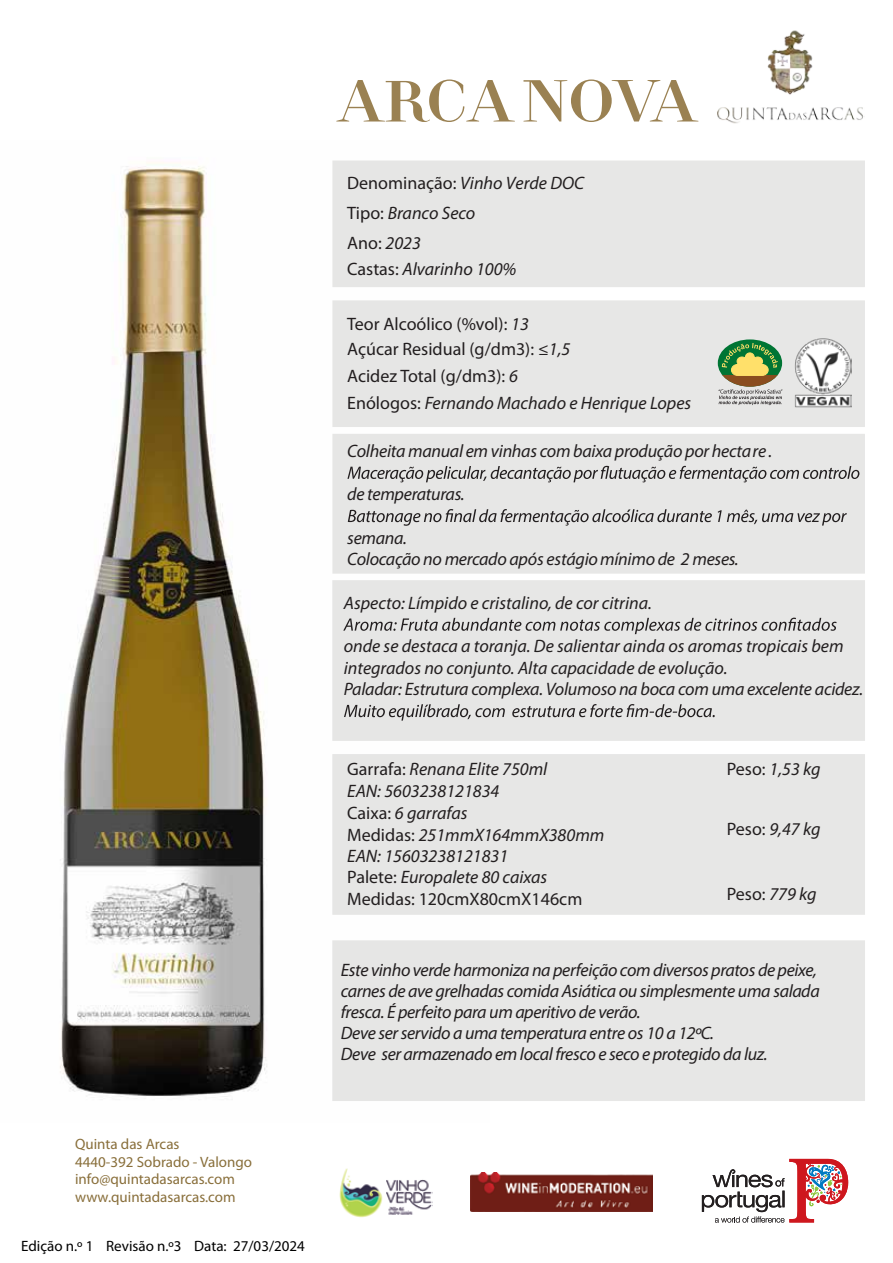
<style>
.page{position:relative;width:893px;height:1263px;background:#fff}
.page>*{position:absolute;margin:0;border:0;box-sizing:border-box;transform-origin:0 0}
.t1{font:italic 18px/21.6px "Myriad Pro";letter-spacing:-.015em;color:#231f20}
.t2{font:18px/24.3px "Myriad Pro";color:#231f20}
.t3{font:18px "Myriad Pro";color:#000}
.t4{font:15px/18px "Myriad Pro";color:#896f3b}
.t5{font:15px "Myriad Pro";color:#000}
.s1{font-style:normal}
.s2{font-style:italic}
</style>
<div class="page">
<div style="left:332px;top:580px;width:533px;height:161px;background:#e7e7e6"></div>
<div style="left:332px;top:160px;width:533px;height:127px;background:#e7e7e6;border:2px solid #e7e7e6"></div>
<div style="left:332px;top:300px;width:533px;height:127px;background:#e7e7e6"></div>
<div style="left:332px;top:434px;width:533px;height:140px;background:#e7e7e6"></div>
<div style="left:332px;top:754px;width:533px;height:161px;background:#e7e7e6"></div>
<svg style="left:490px;top:466px;width:369px;height:16px"></svg>
<svg style="left:489px;top:509px;width:358px;height:17px"></svg>
<svg style="left:489px;top:618px;width:348px;height:16px"></svg>
<svg style="left:489px;top:704px;width:226px;height:14px"></svg>
<div style="left:332px;top:940px;width:533px;height:161px;background:#e7e7e6"></div>
<img style="left:717px;top:30px;width:147px;height:165px">
<svg style="left:702px;top:1159px;width:146px;height:63px"></svg>
<img style="left:470px;top:1173px;width:182px;height:39px">
<img style="left:339px;top:1168px;width:93px;height:50px">
<svg style="left:336px;top:79px;width:179px;height:43px"></svg>
<svg style="left:523px;top:79px;width:175px;height:43px"></svg>
<svg style="left:718px;top:339px;width:64px;height:48px"></svg>
<svg style="left:723px;top:376px;width:54px;height:11px"></svg>
<svg style="left:722px;top:343px;width:56px;height:33px;background:#77a651"></svg>
<svg style="left:718px;top:389px;width:64px;height:16px"></svg>
<img style="left:795px;top:338px;width:56px;height:69px">
<img style="left:60px;top:160px;width:429px;height:941px">
<p class="t4" style="left:75px;top:1135px;width:178px">Quinta das Arcas<br>4440-392 Sobrado - Valongo</p>
<p class="t4" style="left:75px;top:1170px;width:162px">info@quintadasarcas.com www.quintadasarcas.com</p>
<p class="t5" style="left:21px;top:1237px;width:285px">Edição n.º 1 Revisão n.º3 Data: 27/03/2024</p>
<p class="t1" style="left:347px;top:168px;width:238px;line-height:29.8px"><span class="s1">Denominação:</span> Vinho Verde DOC<br><span class="s1">Tipo:</span> Branco Seco<br><span class="s1">Ano:</span> 2023</p>
<p class="t1" style="left:347px;top:257px;width:171px"><span class="s1">Castas:</span> Alvarinho 100%</p>
<p class="t2" style="left:347px;top:312px;width:225px">Teor Alcoólico (%vol): <span class="s2">13<br></span>Açúcar Residual (g/dm3): ≤<span class="s2">1,5</span></p>
<p class="t1" style="left:347px;top:362px;width:346px;line-height:27.3px"><span class="s1">Acidez Total (g/dm3):</span> 6<br><span class="s1">Enólogos:</span> Fernando Machado e Henrique Lopes</p>
<p class="t1" style="left:347px;top:440px;width:426px">Colheita manual em vinhas com baixa produção por hectare.</p>
<p class="t1" style="left:347px;top:483px;width:119px">de temperaturas.</p>
<p class="t1" style="left:347px;top:526px;width:393px">semana.<br>Colocação no mercado após estágiomínimo de 2 meses.</p>
<p class="t1" style="left:344px;top:592px;width:310px">Aspecto: Límpido e cristalino, de cor citrina.</p>
<p class="t1" style="left:344px;top:635px;width:521px">onde se destaca a toranja. De salientar ainda os aromas tropicais bem integrados no conjunto. Alta capacidade de evolução.<br>Paladar: Estrutura complexa. Volumoso na boca com uma excelente acidez.</p>
<p class="t3" style="left:626px;top:506px;width:7px">´</p>
<p class="t1" style="left:347px;top:758px;width:259px"><span class="s1">Garrafa:</span> Renana Elite 750ml<br>EAN: 5603238121834<br><span class="s1">Caixa:</span> 6 garrafas<br><span class="s1">Medidas:</span> 251mmX164mmX380mm<br>EAN: 15603238121831<br><span class="s1">Palete:</span> Europalete 80 caixas<br><span class="s1">Medidas: 120cmX80cmX146cm</span></p>
<p class="t1" style="left:727px;top:758px;width:95px"><span class="s1">Peso:</span> 1,53 kg</p>
<p class="t1" style="left:727px;top:818px;width:95px"><span class="s1">Peso:</span> 9,47 kg</p>
<p class="t2" style="left:727px;top:882px;width:91px">Peso: <span class="s2">779 kg</span></p>
<p class="t1" style="left:341px;top:959px;width:480px;line-height:21px">Este vinho verde harmoniza na perfeição com diversos pratos de peixe, carnes de ave grelhadas comida Asiática ou simplesmente uma salada fresca. É perfeito para um aperitivo de verão.<br>Deve ser servido a uma temperatura entre os 10 a 12ºC.<br>Deve ser armazenado em local fresco e seco e protegido da luz.</p>
</div>
